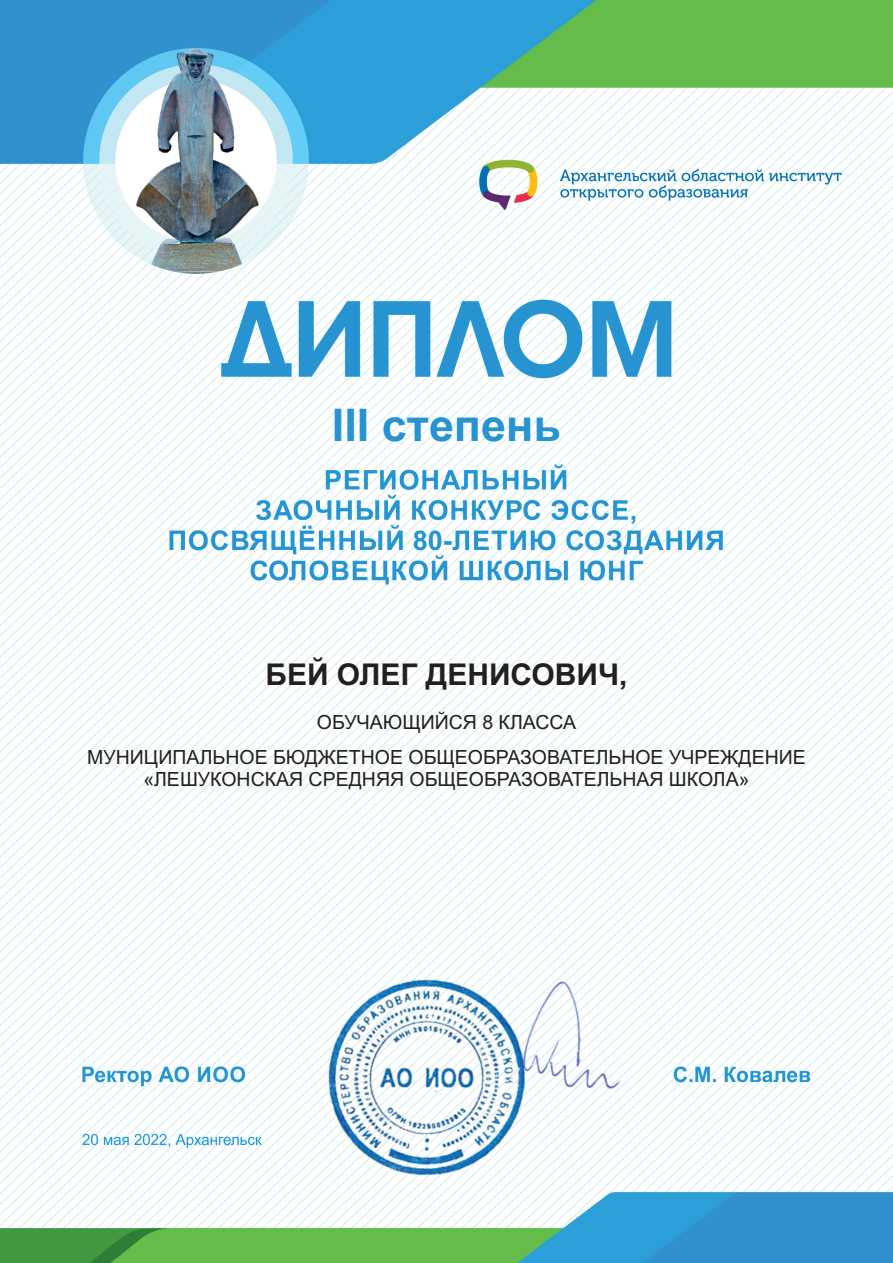
<style>
.page{position:relative;width:893px;height:1263px;background:#fff}
.page>*{position:absolute;margin:0;border:0;box-sizing:border-box;transform-origin:0 0}
.t1{font:700 45px "Arial";color:#2793d1}
.t2{font:700 30px "Arial";color:#231f20}
.t3{font:19.5px/35.2px "Arial";color:#231f20;text-align:center}
</style>
<div class="page">
<img style="left:0;top:0;width:893px;height:1263px">
<h1 class="t1" style="left:332px;top:408px;width:231px">III степень</h1>
<h2 class="t2" style="left:265px;top:663px;width:363px">БЕЙ ОЛЕГ ДЕНИСОВИЧ,</h2>
<p class="t3" style="left:87px;top:706px;width:720px">ОБУЧАЮЩИЙСЯ 8 КЛАССА<br>МУНИЦИПАЛЬНОЕ БЮДЖЕТНОЕ ОБЩЕОБРАЗОВАТЕЛЬНОЕ УЧРЕЖДЕНИЕ</p>
<p class="t3" style="left:143px;top:763px;width:608px">«ЛЕШУКОНСКАЯ СРЕДНЯЯ ОБЩЕОБРАЗОВАТЕЛЬНАЯ ШКОЛА»</p>
</div>
